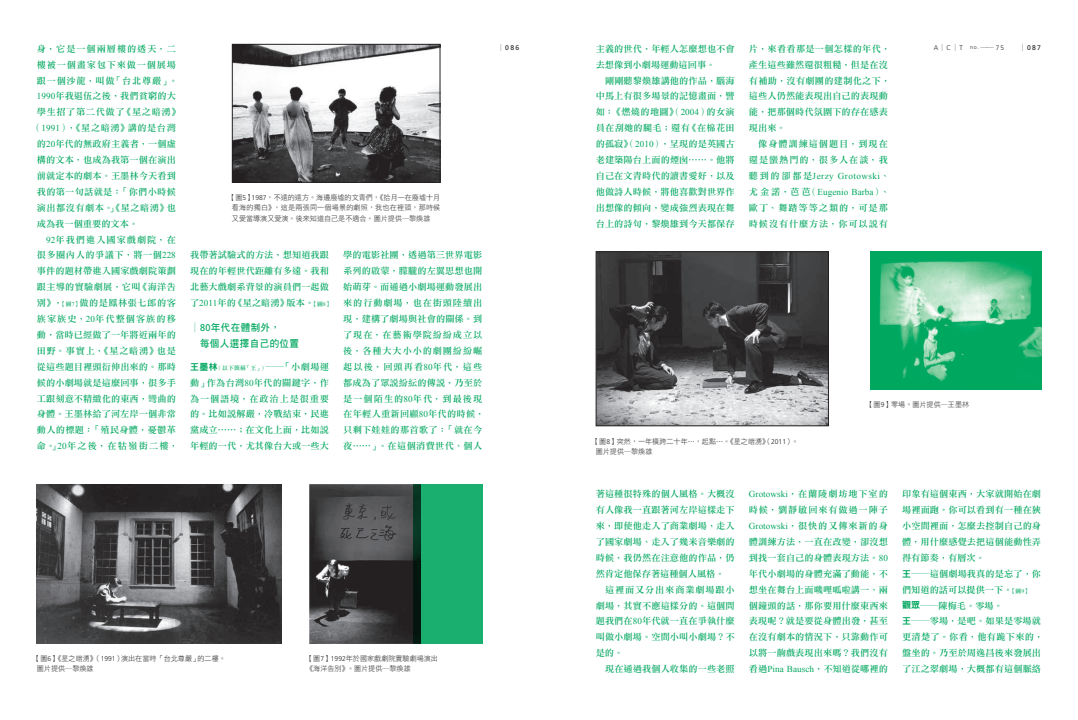
<style>
.page{position:relative;width:1078px;height:720px;background:#fff}
.page>*{position:absolute;margin:0;border:0;box-sizing:border-box;transform-origin:0 0}
.t1{font:10.1px/15.9px "DF Hei Std W7";letter-spacing:.04em;color:#00a75f;scale:.95 1}
.t2{font:9.1px/15.9px "DF Li Song Std W5";letter-spacing:.01em;color:#00a75f;text-align:justify}
.t3{font:9.1px/15.9px "DF Li Song Std W5";letter-spacing:.035em;color:#00a75f}
.t4{font:9.1px/15.9px "Times New Roman";letter-spacing:.05em;color:#00a75f}
.t5{font:9.1px/15.9px "DF Li Song Std W5";letter-spacing:.105em;color:#00a75f;text-align:right}
.t6{font:9.1px "DF Li Song Std W5";letter-spacing:.06em;color:#00a75f}
.t7{font:9.1px "DF Li Song Std W5";letter-spacing:.08em;color:#00a75f}
.t8{font:9.1px/15.9px "DF Li Song Std W5";letter-spacing:.095em;color:#00a75f}
.t9{font:9.1px "DF Li Song Std W5";letter-spacing:.065em;color:#00a75f}
.t10{font:9.1px "DF Li Song Std W5";letter-spacing:.055em;color:#00a75f}
.t11{font:9.1px "DF Li Song Std W5";letter-spacing:.135em;color:#00a75f}
.t12{font:9.1px "DF Li Song Std W5";letter-spacing:.07em;color:#00a75f}
.t13{font:9.1px "DF Li Song Std W5";letter-spacing:.115em;color:#00a75f}
.t14{font:9.1px "DF Li Song Std W5";letter-spacing:.09em;color:#00a75f}
.t15{font:9.1px "DF Li Song Std W5";letter-spacing:.11em;color:#00a75f}
.t16{font:7.2px/10.2px "DF Hei Std W3";color:#231f20}
.t17{font:7.1px "DF Hei Std W3";color:#231f20}
.t18{font:6.9px "Frutiger";letter-spacing:.2em;color:#231f20}
.t19{font:5.7px "DF Li Song Std W5";color:#00a75f}
.s1{font-family:"DF Hei Std W3";font-size:7.1px}
.s2{font-family:"Frutiger";font-weight:300;font-size:6.9px}
.s3{font-family:"Frutiger";font-weight:300;font-size:5.5px}
.s4{font-family:"Frutiger";font-weight:300;font-size:6.7px}
.s5{font-family:"Times New Roman"}
.s6{font-size:5.7px}
.s7{font-family:"Times New Roman";font-size:5.7px}
.s8{font-family:"DF Li Song Std W5"}
.s9{font-family:"Frutiger";font-size:9.8px}
.s10{font-family:"DF Hei Std W9";font-size:8.9px}
.s11{font-size:9.1px}
</style>
<div class="page">
<img style="left:310px;top:484px;width:102px;height:159px">
<img style="left:37px;top:484px;width:244px;height:159px">
<img style="left:234px;top:46px;width:204px;height:135px">
<div style="left:232px;top:44px;width:208px;height:139px;border:1px solid #231f20"></div>
<img style="left:870px;top:251px;width:170px;height:139px">
<img style="left:597px;top:253px;width:229px;height:171px">
<div style="left:595px;top:251px;width:233px;height:175px;border:1px solid #231f20"></div>
<svg style="left:412px;top:484px;width:70px;height:159px;background:#189b63"></svg>
<p class="t5" style="left:37px;top:40px;width:140px">身，它是一個兩層樓的透天，二</p>
<p class="t18" style="left:497px;top:43px;width:23px"><span class="s1">│</span>086</p>
<p class="t17" style="left:933px;top:44px;width:72px"><span class="s2">A</span>│<span class="s2">C</span>│<span class="s2">T</span> <span class="s3">no.</span>── <span class="s4">75</span></p>
<p class="t18" style="left:1019px;top:43px;width:23px"><span class="s1">│</span>087</p>
<p class="t14" style="left:37px;top:59px;width:140px">樓被一個畫家包下來做一個展場</p>
<p class="t7" style="left:37px;top:75px;width:143px">跟一個沙龍，叫做「台北尊嚴」。</p>
<p class="t2" style="left:37px;top:88px;width:140px"><span class="s5">1990</span>年我退伍之後，我們貧窮的大</p>
<p class="t12" style="left:37px;top:107px;width:145px">學生招了第二代做了《星之暗湧》</p>
<p class="t9" style="left:32px;top:123px;width:145px">（<span class="s5">1991</span>），《星之暗湧》講的是台灣</p>
<p class="t2" style="left:37px;top:136px;width:140px">的<span class="s5">20</span>年代的無政府主義者，一個虛</p>
<p class="t2" style="left:37px;top:152px;width:140px">構的文本，也成為我第一個在演出</p>
<p class="t2" style="left:37px;top:168px;width:140px">前就定本的劇本。王墨林今天看到</p>
<p class="t3" style="left:37px;top:183px;width:140px">我的第一句話就是：「你們小時候</p>
<p class="t10" style="left:37px;top:203px;width:140px">演出都沒有劇本。」《星之暗湧》也</p>
<p class="t2" style="left:37px;top:215px;width:103px">成為我一個重要的文本。</p>
<p class="t15" style="left:46px;top:234px;width:131px"><span class="s5">92</span>年我們進入國家戲劇院，在</p>
<p class="t6" style="left:37px;top:250px;width:140px">很多圈內人的爭議下，將一個<span class="s5">228</span></p>
<p class="t2" style="left:37px;top:263px;width:140px">事件的題材帶進入國家戲劇院策劃</p>
<p class="t3" style="left:37px;top:279px;width:140px">跟主導的實驗劇展，它叫《海洋告</p>
<p class="t6" style="left:37px;top:298px;width:140px">別》，<span class="s6">【圖</span><span class="s7">7</span><span class="s6">】</span>做的是鳳林張七郎的客</p>
<p class="t13" style="left:37px;top:314px;width:140px">族家族史，<span class="s5">20</span>年代整個客族的移</p>
<p class="t2" style="left:37px;top:327px;width:140px">動，當時已經做了一年將近兩年的</p>
<p class="t7" style="left:37px;top:346px;width:140px">田野。事實上，《星之暗湧》也是</p>
<p class="t2" style="left:37px;top:358px;width:140px">從這些題目裡頭衍伸出來的。那時</p>
<p class="t2" style="left:37px;top:374px;width:140px">候的小劇場就是這麼回事，很多手</p>
<p class="t2" style="left:37px;top:390px;width:140px">工跟刻意不精緻化的東西，彎曲的</p>
<p class="t2" style="left:37px;top:406px;width:140px">身體。王墨林給了河左岸一個非常</p>
<p class="t3" style="left:37px;top:422px;width:140px">動人的標題：「殖民身體，憂鬱革</p>
<p class="t11" style="left:37px;top:441px;width:142px">命。」<span class="s5">20</span>年之後，在牯嶺街二樓，</p>
<p class="t2" style="left:595px;top:40px;width:140px">主義的世代，年輕人怎麼想也不會去想像到小劇場運動這回事。</p>
<p class="t2" style="left:595px;top:72px;width:140px;text-indent:9px">剛剛聽黎煥雄講他的作品，腦海中馬上有很多場景的記憶畫面，譬如：《燃燒的地圖》（<span class="s5">2004</span>）的女演員在刮她的腿毛；還有《在棉花田的孤寂》（<span class="s5">2010</span>），呈現的是英國古老建築陽台上面的煙囪⋯⋯。他將自己在文青時代的讀書愛好，以及他做詩人時候，將他喜歡對世界作出想像的傾向，變成強烈表現在舞台上的詩句，黎煥雄到今天都保存</p>
<p class="t2" style="left:748px;top:40px;width:143px;text-align:left">片，來看看那是一個怎樣的年代，產生這些雖然還很粗糙，但是在沒有補助，沒有劇團的建制化之下，這些人仍然能表現出自己的表現動能，把那個時代氛圍下的存在感表現出來。</p>
<p class="t5" style="left:748px;top:136px;width:140px">像身體訓練這個題目，到現在還是蠻熱門的，很多人在談，我</p>
<p class="t4" style="left:748px;top:168px;width:142px"><span class="s8">聽到的卻都是</span>Jerzy Grotowski<span class="s8">、尤金諾‧芭芭（</span>Eugenio Barba<span class="s8">）、</span></p>
<p class="t8" style="left:748px;top:199px;width:140px">歐丁、舞踏等等之類的，可是那時候沒有什麼方法，你可以說有</p>
<p class="t16" style="left:232px;top:192px;width:210px;text-align:justify;text-indent:-4px">【圖<span class="s2">5</span>】<span class="s2">1987</span>，不遠的遠方。海邊廢墟的文青們，《拾月—在廢墟十月看海的獨白》，這是兩張同一個場景的劇照，我也在裡頭，那時候又愛當導演又愛演。後來知道自己是不適合。圖片提供─黎煥雄</p>
<p class="t3" style="left:343px;top:247px;width:143px">學的電影社團，透過第三世界電影系列的啟蒙，朦朧的左翼思想也開始萌芽。而通過小劇場運動發展出來的行動劇場，也在街頭陸續出現，建構了劇場與社會的關係。到了現在，在藝術學院紛紛成立以後，各種大大小小的劇團紛紛崛起以後，回頭再看<span class="s5">80</span>年代，這些都成為了眾說紛紜的傳說，乃至於是一個陌生的<span class="s5">80</span>年代，到最後現在年輕人重新回顧<span class="s5">80</span>年代的時候，只剩下娃娃的那首歌了：「就在今夜⋯⋯」。在這個消費世代、個人</p>
<p class="t2" style="left:190px;top:247px;width:143px;text-align:left">我帶著試驗式的方法，想知道我跟現在的年輕世代距離有多遠。我和北藝大戲劇系背景的演員們一起做了<span class="s5">2011</span>年的《星之暗湧》版本。<span class="s6">【圖</span><span class="s7">8</span><span class="s6">】</span></p>
<p class="t1" style="left:190px;top:320px;width:116px">│<span class="s9">80</span>年代在體制外，<br>　每個人選擇自己的位置</p>
<p class="t19" style="left:190px;top:365px;width:140px"><span class="s10">王墨林</span>（以下簡稱「王」）<span class="s11">──「小劇場運</span></p>
<p class="t2" style="left:190px;top:374px;width:140px">動」作為台灣<span class="s5">80</span>年代的關鍵字，作為一個語境，在政治上是很重要的。比如說解嚴，冷戰結束，民進黨成立⋯⋯；在文化上面，比如說年輕的一代，尤其像台大或一些大</p>
<p class="t16" style="left:866px;top:400px;width:104px">【圖<span class="s2">9</span>】零場。圖片提供─王墨林</p>
<p class="t16" style="left:595px;top:436px;width:204px;text-indent:-4px">【圖<span class="s2">8</span>】突然，一年橫跨二十年⋯，起點⋯。《星之暗湧》（<span class="s2">2011</span>）。圖片提供─黎煥雄</p>
<p class="t16" style="left:37px;top:653px;width:190px;text-indent:-4px">【圖<span class="s2">6</span>】《星之暗湧》（<span class="s2">1991</span>）演出在當時 「台北尊嚴」的二樓。圖片提供─黎煥雄</p>
<p class="t16" style="left:306px;top:653px;width:133px">【圖<span class="s2">7</span>】<span class="s2">1992</span>年於國家戲劇院實驗劇場演出《海洋告別》。圖片提供─黎煥雄</p>
<p class="t2" style="left:595px;top:486px;width:140px">著這種很特殊的個人風格。大概沒有人像我一直跟著河左岸這樣走下來，即使他走入了商業劇場，走入了國家劇場、走入了幾米音樂劇的時候，我仍然在注意他的作品，仍然肯定他保存著這種個人風格。</p>
<p class="t2" style="left:595px;top:581px;width:140px;text-indent:9px">這裡面又分出來商業劇場跟小劇場，其實不應這樣分的。這個問題我們在<span class="s5">80</span>年代就一直在爭執什麼叫做小劇場。空間小叫小劇場？不是的。</p>
<p class="t2" style="left:605px;top:661px;width:131px">現在通過我個人收集的一些老照</p>
<p class="t2" style="left:748px;top:486px;width:140px"><span class="s5">Grotowski</span>，在蘭陵劇坊地下室的時候，劉靜敏回來有做過一陣子<span class="s5">Grotowski</span>，很快的又傳來新的身體訓練方法，一直在改變，卻沒想到找一套自己的身體表現方法。<span class="s5">80</span>年代小劇場的身體充滿了動能，不想坐在舞台上面嘰哩呱啦講一、兩個鐘頭的話，那你要用什麼東西來表現呢？就是要從身體出發，甚至在沒有劇本的情況下，只靠動作可以將一齣戲表現出來嗎？我們沒有看過<span class="s5">Pina Bausch</span>，不知道從哪裡的</p>
<p class="t2" style="left:901px;top:486px;width:143px;text-align:left">印象有這個東西，大家就開始在劇場裡面跑。你可以看到有一種在狹小空間裡面，怎麼去控制自己的身體，用什麼感覺去把這個能動性弄得有節奏，有層次。<br><span class="s10">王</span>──這個劇場我真的是忘了，你們知道的話可以提供一下。<span class="s6">【圖</span><span class="s7">9</span><span class="s6">】<br></span><span class="s10">觀眾</span>──陳梅毛。零場。<br><span class="s10">王</span>──零場，是吧。如果是零場就更清楚了。你看，他有跪下來的，盤坐的。乃至於周逸昌後來發展出了江之翠劇場，大概都有這個脈絡</p>
</div>
